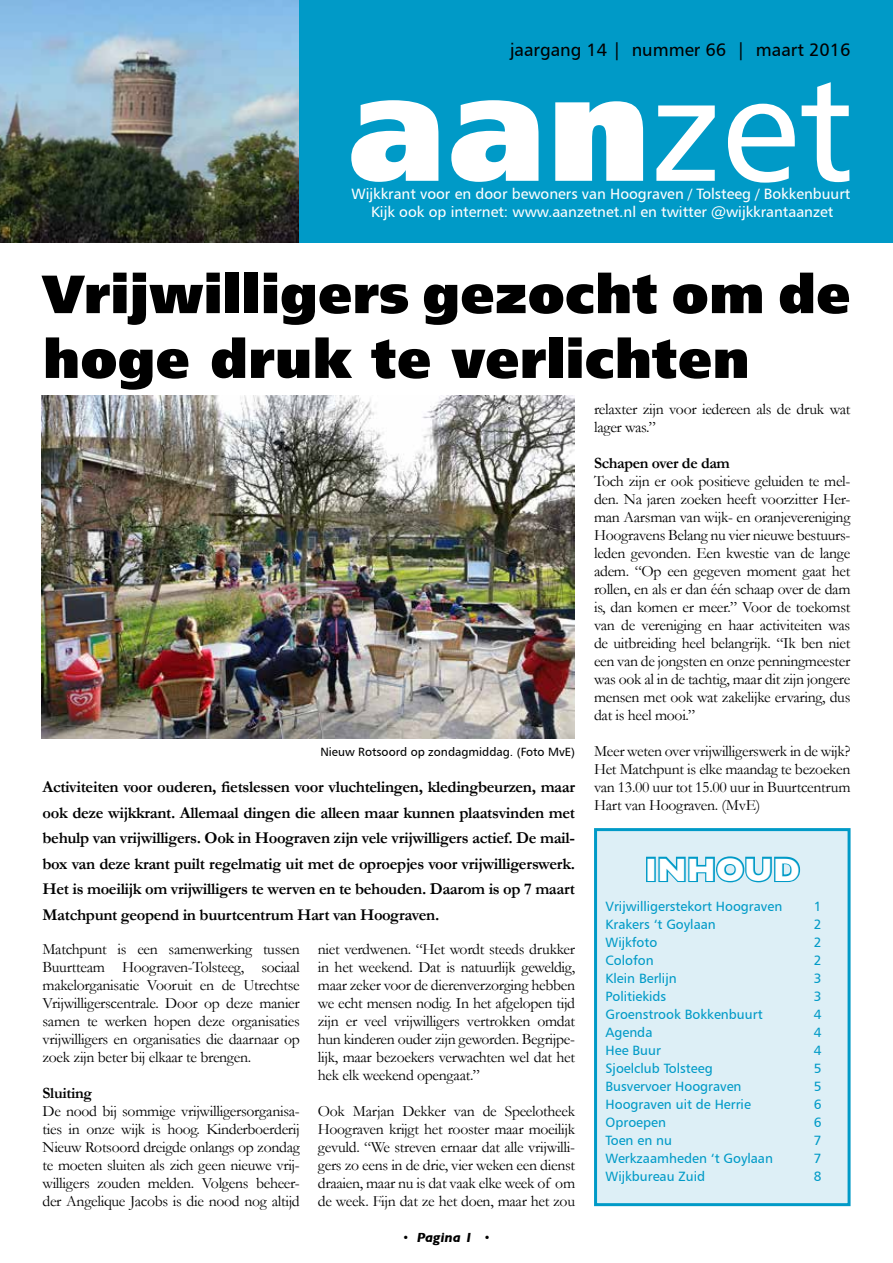
<style>
.page{position:relative;width:893px;height:1263px;background:#fff}
.page>*{position:absolute;margin:0;border:0;box-sizing:border-box;transform-origin:0 0}
.t1{font:150px "Humanist 777 BT Extra Black B";color:#fff}
.t2{font:54px/64.8px "Humanist 777 BT Extra Black B";color:#000}
.t3{font:700 33px "Gill Sans";color:#fff}
.t4{font:18px "Humanist 777 BT Roman B";color:#000}
.t5{font:700 16.5px/25.5px "Garamond";letter-spacing:-.02em;color:#000;text-align:justify}
.t6{font:15.75px/18px "Garamond";letter-spacing:-.02em;color:#000;text-align:justify}
.t7{font:700 15.75px "Garamond";letter-spacing:-.02em;color:#000}
.t8{font:15px "Humanist 777 BT Roman B";color:#fff}
.t9{font:13.5px "Humanist 777 BT Roman B";color:#009ac7}
.t10{font:italic 700 13.5px "Gill Sans";color:#000}
.t11{font:12px "Humanist 777 BT Roman B";color:#000}
.s1{font-family:"Humanist 777 BT Roman B"}
.s2{font-weight:300;font-style:normal}
</style>
<div class="page">
<img style="left:0;top:0;width:300px;height:242px">
<div style="left:300px;top:0;width:593px;height:242px;background:#009ac7"></div>
<div style="left:596px;top:830px;width:253px;height:375px;background:#ddeff6"></div>
<div style="left:646px;top:857px;width:10px;height:25px;border:3px solid #009ac7"></div>
<svg style="left:658px;top:856px;width:143px;height:27px"></svg>
<div style="left:594px;top:828px;width:256px;height:378px;border:3px solid #009ac7"></div>
<img style="left:41px;top:395px;width:533px;height:343px">
<p class="t4" style="left:510px;top:39px;width:342px">jaargang 14 | nummer 66 | maart 2016</p>
<h1 class="t1" style="left:347px;top:32px;width:508px">aan<span class="s1">zet</span></h1>
<p class="t8" style="left:371px;top:202px;width:464px">Kijk ook op internet: www.aanzetnet.nl en twitter @wijkkrantaanzet</p>
<p class="t8" style="left:351px;top:184px;width:500px">Wijkkrant voor en door bewoners van Hoograven / Tolsteeg / Bokkenbuurt</p>
<h2 class="t2" style="left:43px;top:261px;width:809px">Vrijwilligers gezocht om de hoge druk te verlichten</h2>
<p class="t11" style="left:320px;top:744px;width:256px">Nieuw Rotsoord op zondagmiddag. (Foto MvE)</p>
<p class="t5" style="left:43px;top:774px;width:534px">Activiteiten voor ouderen, fietslessen voor vluchtelingen, kledingbeurzen, maar ook deze wijkkrant. Allemaal dingen die alleen maar kunnen plaatsvinden met behulp van vrijwilligers. Ook in Hoograven zijn vele vrijwilligers actief. De mail&shy;box van deze krant puilt regelmatig uit met de oproepjes voor vrijwilligerswerk.<br>Het is moeilijk om vrijwilligers te werven en te behouden. Daarom is op 7 maart Matchpunt geopend in buurtcentrum Hart van Hoograven.</p>
<p class="t6" style="left:43px;top:940px;width:259px">Matchpunt is een samenwerking tussen Buurtteam Hoograven-Tolsteeg, sociaal makelorganisatie Vooruit en de Utrechtse Vrijwilligerscentrale. Door op deze manier samen te werken hopen deze organisaties vrijwilligers en organisaties die daarnaar op zoek zijn beter bij elkaar te brengen.</p>
<p class="t7" style="left:43px;top:1082px;width:51px">Sluiting</p>
<p class="t6" style="left:43px;top:1102px;width:259px">De nood bij sommige vrijwilligersorganisa&shy;ties in onze wijk is hoog. Kinderboerderij Nieuw Rotsoord dreigde onlangs op zondag te moeten sluiten als zich geen nieuwe vrij&shy;willigers zouden melden. Volgens beheer&shy;der Angelique Jacobs is die nood nog altijd</p>
<p class="t6" style="left:318px;top:940px;width:259px">niet verdwenen. “Het wordt steeds drukker in het weekend. Dat is natuurlijk geweldig, maar zeker voor de dierenverzorging hebben we echt mensen nodig. In het afgelopen tijd zijn er veel vrijwilligers vertrokken omdat hun kinderen ouder zijn geworden. Begrijpe&shy;lijk, maar bezoekers verwachten wel dat het hek elk weekend opengaat.”</p>
<p class="t6" style="left:318px;top:1102px;width:259px">Ook Marjan Dekker van de Speelotheek Hoograven krijgt het rooster maar moeilijk gevuld. “We streven ernaar dat alle vrijwilli&shy;gers zo eens in de drie, vier weken een dienst draaien, maar nu is dat vaak elke week of om de week. Fijn dat ze het doen, maar het zou</p>
<p class="t10" style="left:402px;top:1230px;width:90px"><span class="s2">•</span> Pagina 1 <span class="s2">•</span></p>
<p class="t6" style="left:594px;top:400px;width:258px">relaxter zijn voor iedereen als de druk wat lager was.”</p>
<p class="t7" style="left:594px;top:452px;width:137px">Schapen over de dam</p>
<p class="t6" style="left:594px;top:472px;width:258px">Toch zijn er ook positieve geluiden te mel&shy;den. Na jaren zoeken heeft voorzitter Her&shy;man Aarsman van wijk- en oranjevereniging Hoogravens Belang nu vier nieuwe bestuurs&shy;leden gevonden. Een kwestie van de lange adem. “Op een gegeven moment gaat het rollen, en als er dan één schaap over de dam is, dan komen er meer.” Voor de toekomst van de vereniging en haar activiteiten was de uitbreiding heel belangrijk. “Ik ben niet een van de jongsten en onze penningmeester was ook al in de tachtig, maar dit zijn jongere mensen met ook wat zakelijke ervaring, dus dat is heel mooi.”</p>
<p class="t6" style="left:594px;top:742px;width:258px">Meer weten over vrijwilligerswerk in de wijk?<br>Het Matchpunt is elke maandag te bezoeken van 13.00 uur tot 15.00 uur in Buurtcentrum Hart van Hoograven. (MvE)</p>
<h3 class="t3" style="left:645px;top:843px;width:157px">INHOUD</h3>
<p class="t9" style="left:606px;top:897px;width:178px">Vrijwilligerstekort Hoograven</p>
<p class="t9" style="left:814px;top:897px;width:9px">1</p>
<p class="t9" style="left:606px;top:915px;width:112px">Krakers ‘t Goylaan</p>
<p class="t9" style="left:814px;top:915px;width:9px">2</p>
<p class="t9" style="left:606px;top:933px;width:53px">Wijkfoto</p>
<p class="t9" style="left:814px;top:933px;width:9px">2</p>
<p class="t9" style="left:606px;top:951px;width:50px">Colofon</p>
<p class="t9" style="left:814px;top:951px;width:9px">2</p>
<p class="t9" style="left:606px;top:969px;width:73px">Klein Berlijn</p>
<p class="t9" style="left:814px;top:969px;width:9px">3</p>
<p class="t9" style="left:606px;top:987px;width:62px">Politiekids</p>
<p class="t9" style="left:814px;top:987px;width:9px">3</p>
<p class="t9" style="left:606px;top:1005px;width:159px">Groenstrook Bokkenbuurt</p>
<p class="t9" style="left:814px;top:1005px;width:9px">4</p>
<p class="t9" style="left:606px;top:1023px;width:48px">Agenda</p>
<p class="t9" style="left:814px;top:1023px;width:9px">4</p>
<p class="t9" style="left:606px;top:1041px;width:57px">Hee Buur</p>
<p class="t9" style="left:814px;top:1041px;width:9px">4</p>
<p class="t9" style="left:606px;top:1059px;width:109px">Sjoelclub Tolsteeg</p>
<p class="t9" style="left:814px;top:1059px;width:9px">5</p>
<p class="t9" style="left:606px;top:1077px;width:137px">Busvervoer Hoograven</p>
<p class="t9" style="left:814px;top:1077px;width:9px">5</p>
<p class="t9" style="left:606px;top:1095px;width:147px">Hoograven uit de Herrie</p>
<p class="t9" style="left:814px;top:1095px;width:9px">6</p>
<p class="t9" style="left:606px;top:1113px;width:62px">Oproepen</p>
<p class="t9" style="left:814px;top:1113px;width:9px">6</p>
<p class="t9" style="left:606px;top:1131px;width:68px">Toen en nu</p>
<p class="t9" style="left:814px;top:1131px;width:9px">7</p>
<p class="t9" style="left:606px;top:1149px;width:169px">Werkzaamheden ‘t Goylaan</p>
<p class="t9" style="left:814px;top:1149px;width:9px">7</p>
<p class="t9" style="left:606px;top:1167px;width:101px">Wijkbureau Zuid</p>
<p class="t9" style="left:814px;top:1167px;width:9px">8</p>
</div>
